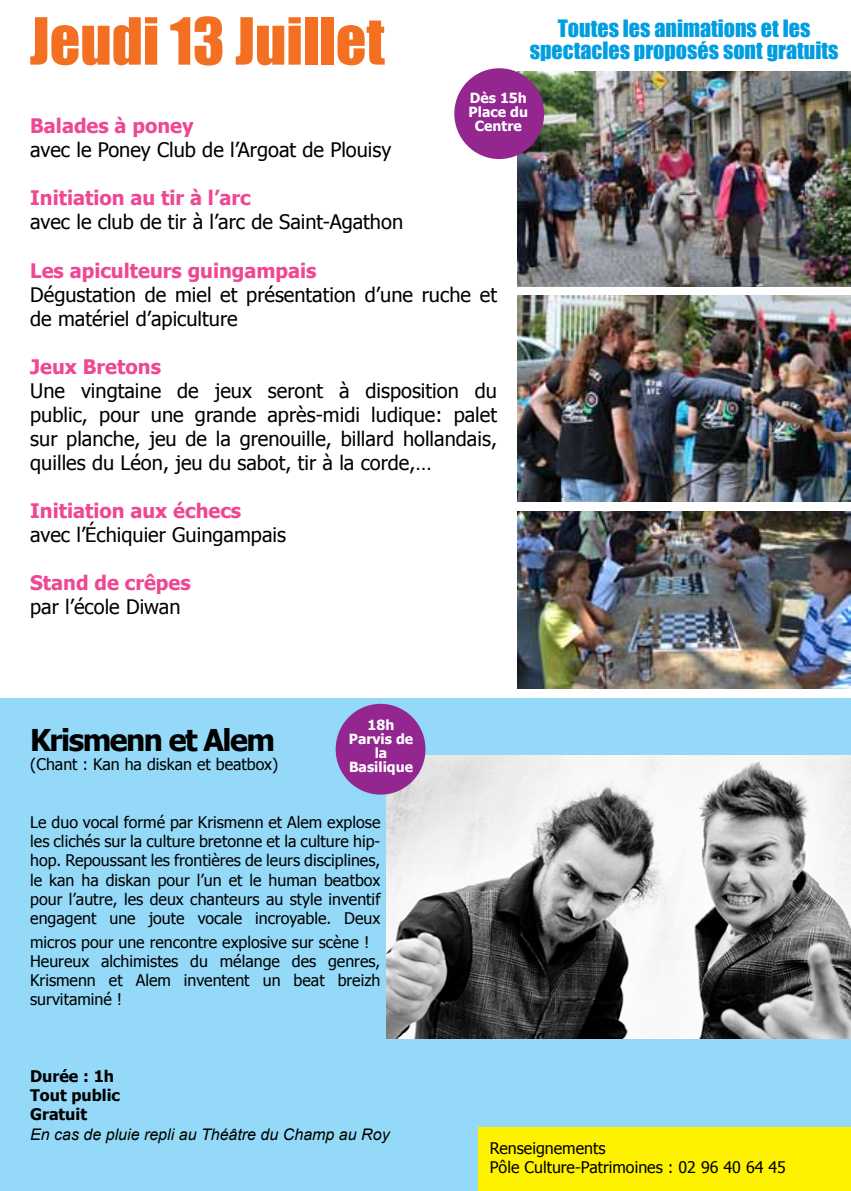
<style>
.page{position:relative;width:851px;height:1191px;background:#fff}
.page>*{position:absolute;margin:0;border:0;box-sizing:border-box;transform-origin:0 0}
.t1{font:60px "Impact";color:#f36f21}
.t2{font:700 30px "Tahoma";letter-spacing:-.05em;color:#000}
.t3{font:22px "Impact";color:#009ee0}
.t4{font:20px/24px "Tahoma";color:#000}
.t5{font:700 20px "Tahoma";color:#ee4794}
.t6{font:16px/19.2px "Tahoma";color:#000}
.t7{font:italic 16px "Arial";color:#000}
.t8{font:700 16px/19.2px "Tahoma";color:#000}
.t9{font:700 14px/14px "Tahoma";color:#fff;text-align:center}
</style>
<div class="page">
<img style="left:517px;top:511px;width:333px;height:177px">
<img style="left:517px;top:296px;width:333px;height:206px">
<img style="left:517px;top:72px;width:333px;height:214px">
<div style="left:0;top:698px;width:850px;height:493px;background:#94daf8"></div>
<div style="left:454px;top:68px;width:90px;height:91px;background:#93278f;border-radius:50%"></div>
<img style="left:386px;top:755px;width:464px;height:284px">
<div style="left:335px;top:704px;width:90px;height:90px;background:#93278f;border-radius:50%"></div>
<div style="left:478px;top:1127px;width:372px;height:64px;background:#fff200"></div>
<h1 class="t1" style="left:30px;top:-5px;width:356px">Jeudi 13 Juillet</h1>
<h3 class="t3" style="left:557px;top:12px;width:254px">Toutes les animations et les</h3>
<h3 class="t3" style="left:529px;top:34px;width:310px">spectacles proposés sont gratuits</h3>
<p class="t9" style="left:468px;top:90px;width:61px">Dès 15h<br>Place du<br>Centre</p>
<p class="t5" style="left:30px;top:112px;width:165px">Balades à poney</p>
<p class="t4" style="left:30px;top:137px;width:362px">avec le Poney Club de l’Argoat de Plouisy</p>
<p class="t5" style="left:30px;top:184px;width:222px">Initiation au tir à l’arc</p>
<p class="t4" style="left:30px;top:209px;width:374px">avec le club de tir à l’arc de Saint-Agathon</p>
<p class="t5" style="left:30px;top:256px;width:288px">Les apiculteurs guingampais</p>
<p class="t4" style="left:30px;top:281px;width:468px">Dégustation de miel et présentation d’une ruche et de matériel d’apiculture</p>
<p class="t5" style="left:30px;top:352px;width:132px">Jeux Bretons</p>
<p class="t4" style="left:30px;top:377px;width:468px;text-align:justify">Une vingtaine de jeux seront à disposition du public, pour une grande après-midi ludique: palet sur planche, jeu de la grenouille, billard hollandais, quilles du Léon, jeu du sabot, tir à la corde,…</p>
<p class="t5" style="left:30px;top:496px;width:212px">Initiation aux échecs</p>
<p class="t4" style="left:30px;top:521px;width:257px">avec l’Échiquier Guingampais</p>
<p class="t5" style="left:30px;top:568px;width:162px">Stand de crêpes</p>
<p class="t4" style="left:30px;top:593px;width:152px">par l’école Diwan</p>
<h2 class="t2" style="left:30px;top:719px;width:246px">Krismenn et Alem</h2>
<p class="t6" style="left:30px;top:754px;width:249px">(Chant : Kan ha diskan et beatbox)</p>
<p class="t9" style="left:349px;top:717px;width:66px">18h<br>Parvis de la<br>Basilique</p>
<p class="t6" style="left:30px;top:812px;width:351px;text-align:justify">Le duo vocal formé par Krismenn et Alem explose les clichés sur la culture bretonne et la culture hip&shy;hop. Repoussant les frontières de leurs disciplines, le kan ha diskan pour l’un et le human beatbox pour l’autre, les deux chanteurs au style inventif engagent une joute vocale incroyable. Deux</p>
<p class="t6" style="left:30px;top:931px;width:352px">micros pour une rencontre explosive sur scène !<br>Heureux alchimistes du mélange des genres, Krismenn et Alem inventent un beat breizh survitaminé !</p>
<p class="t8" style="left:30px;top:1065px;width:91px">Durée : 1h<br>Tout public<br>Gratuit</p>
<p class="t7" style="left:30px;top:1123px;width:361px">En cas de pluie repli au Théâtre du Champ au Roy</p>
<p class="t6" style="left:489px;top:1137px;width:297px">Renseignements<br>Pôle Culture-Patrimoines : 02 96 40 64 45</p>
</div>
